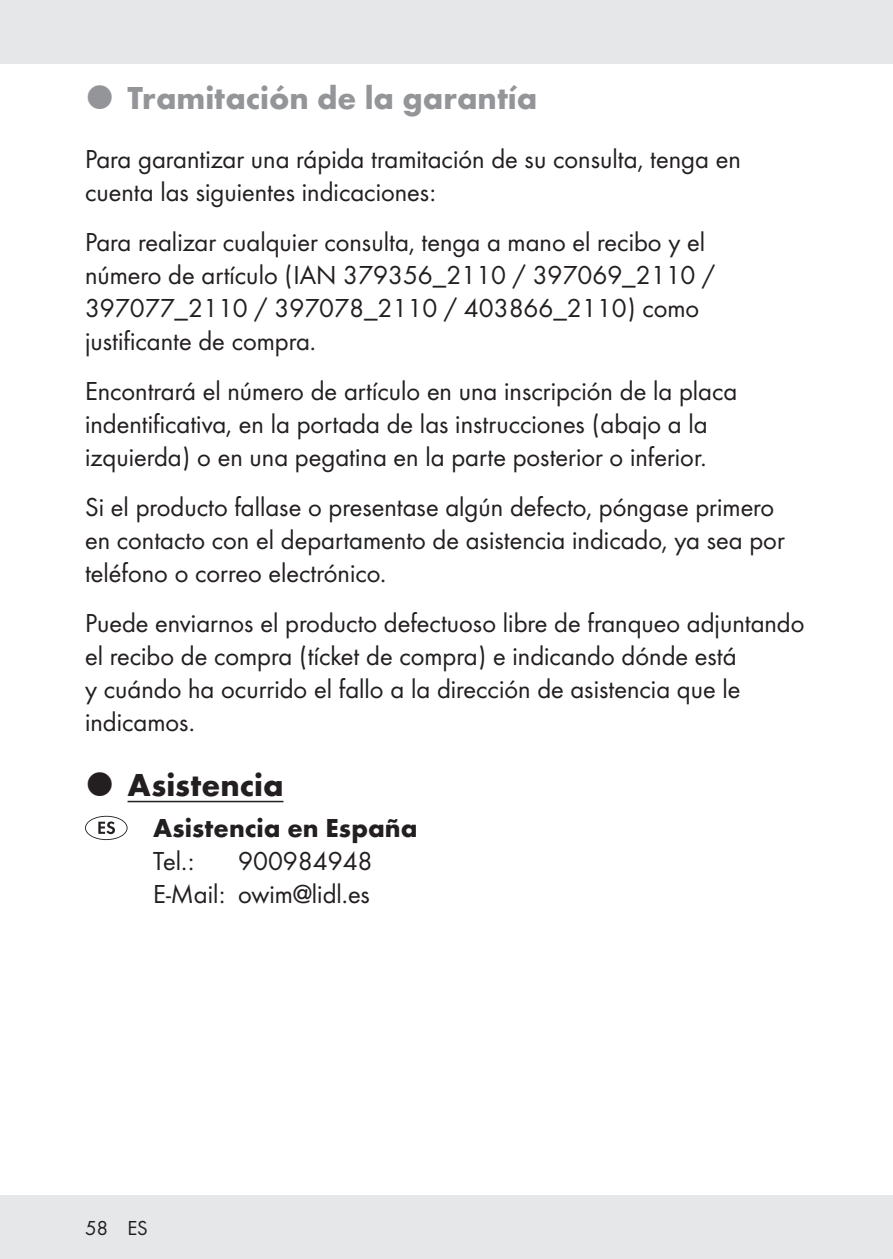
<style>
.page{position:relative;width:893px;height:1259px;background:#fff}
.page>*{position:absolute;margin:0;border:0;box-sizing:border-box;transform-origin:0 0}
.t1{font:700 33px "Futura";color:#939598}
.t2{font:700 33px "Futura";color:#231f20}
.t3{font:27px/33px "Futura Boo";color:#231f20}
.t4{font:700 27px "Futura";color:#231f20}
.t5{font:21px "Futura Boo";color:#231f20}
</style>
<div class="page">
<div style="left:0;top:1195px;width:893px;height:64px;background:#e6e7e9"></div>
<div style="left:0;top:0;width:893px;height:64px;background:#e6e7e9"></div>
<hr style="left:128px;top:801px;width:155px;height:1px;background:#231f20">
<svg style="left:85px;top:816px;width:43px;height:24px"></svg>
<p class="t1" style="left:128px;top:74px;width:411px">Tramitación de la garantía</p>
<p class="t3" style="left:85px;top:141px;width:657px">Para garantizar una rápida tramitación de su consulta, tenga en cuenta las siguientes indicaciones:</p>
<p class="t3" style="left:85px;top:224px;width:632px">Para realizar cualquier consulta, tenga a mano el recibo y el número de artículo (IAN 379356_2110 / 397069_2110 / 397077_2110 / 397078_2110 / 403866_2110) como justificante de compra.</p>
<p class="t3" style="left:85px;top:373px;width:654px">Encontrará el número de artículo en una inscripción de la placa indentificativa, en la portada de las instrucciones (abajo a la izquierda) o en una pegatina en la parte posterior o inferior.</p>
<p class="t3" style="left:85px;top:489px;width:701px">Si el producto fallase o presentase algún defecto, póngase primero en contacto con el departamento de asistencia indicado, ya sea por teléfono o correo electrónico.</p>
<p class="t3" style="left:85px;top:605px;width:721px">Puede enviarnos el producto defectuoso libre de franqueo adjuntando el recibo de compra (tícket de compra) e indicando dónde está<br>y cuándo ha ocurrido el fallo a la dirección de asistencia que le indicamos.</p>
<p class="t2" style="left:128px;top:760px;width:157px">Asistencia</p>
<p class="t4" style="left:153px;top:808px;width:266px">Asistencia en España</p>
<p class="t3" style="left:153px;top:843px;width:43px">Tel.:</p>
<p class="t3" style="left:153px;top:843px;width:221px;text-align:right">900984948<br>E-Mail: owim@lidl.es</p>
<p class="t5" style="left:85px;top:1213px;width:64px">58 ES</p>
</div>
